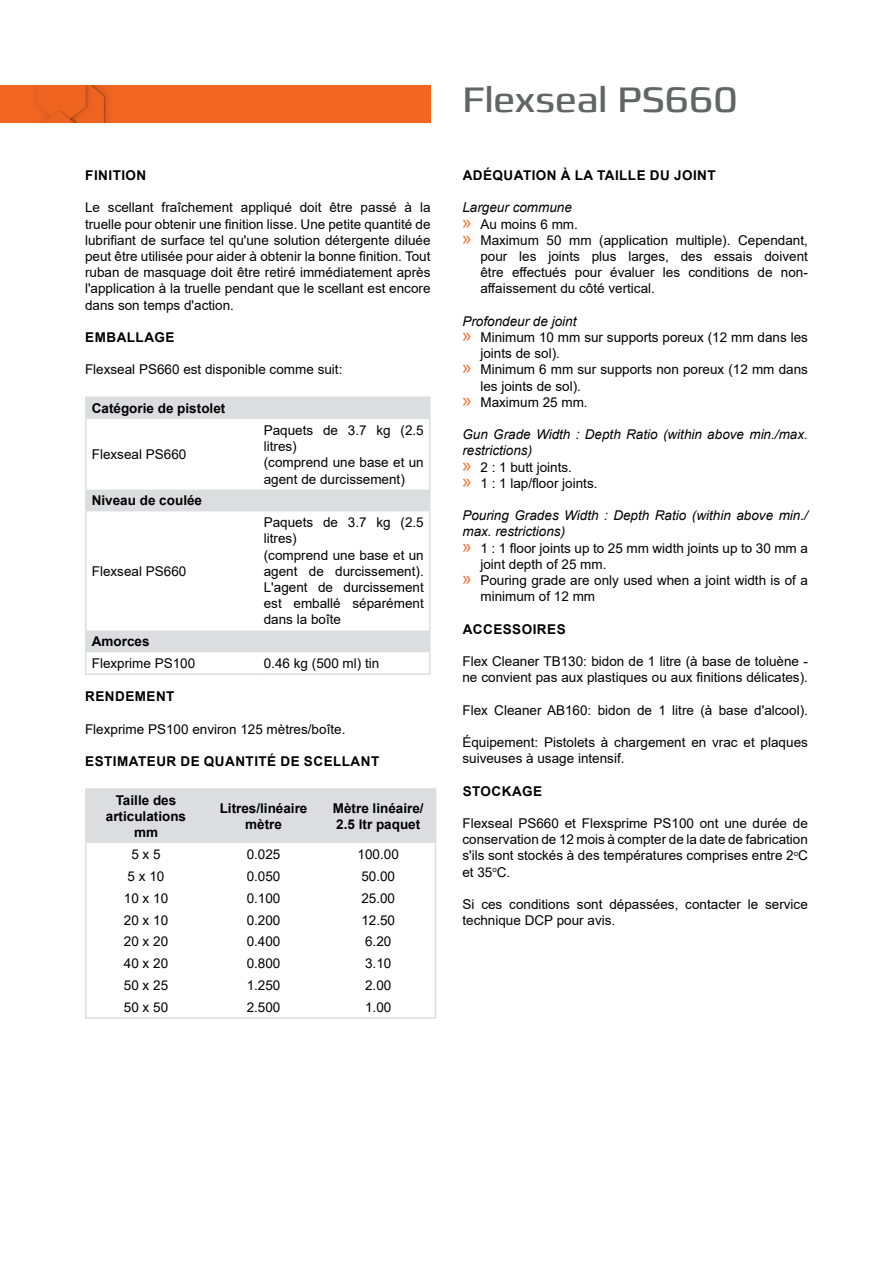
<style>
.page{position:relative;width:893px;height:1263px;background:#fff}
.page>*{position:absolute;margin:0;border:0;box-sizing:border-box;transform-origin:0 0}
.t1{font:36px "Francker CYR";color:#636466}
.t2{font:13.5px/16.2px "Arial";color:#000}
.t3{font:italic 13.5px/16.2px "Arial";color:#000}
.t4{font:700 13.5px/16.2px "Arial";color:#000;text-align:center}
.t5{font:700 13.5px "Arial";letter-spacing:.035em;color:#000}
.s1{font-family:"Myriad Pro";font-size:21px;color:#f26522}
.s2{font-family:"Myriad Pro";font-style:normal;font-size:21px;color:#f26522}
.s3{font-style:normal}
</style>
<div class="page">
<svg style="left:87px;top:398px;width:342px;height:254px"></svg>
<hr style="left:85px;top:397px;width:173px;height:1px;background:#dcddde">
<hr style="left:85px;top:398px;width:2px;height:21px;background:#dcddde">
<hr style="left:258px;top:397px;width:173px;height:1px;background:#dcddde">
<hr style="left:429px;top:398px;width:2px;height:21px;background:#dcddde">
<hr style="left:85px;top:419px;width:2px;height:71px;background:#dcddde">
<hr style="left:429px;top:419px;width:2px;height:71px;background:#dcddde">
<hr style="left:85px;top:490px;width:2px;height:21px;background:#dcddde">
<hr style="left:429px;top:490px;width:2px;height:21px;background:#dcddde">
<hr style="left:85px;top:511px;width:2px;height:119px;background:#dcddde">
<hr style="left:429px;top:511px;width:2px;height:119px;background:#dcddde">
<hr style="left:85px;top:630px;width:2px;height:22px;background:#dcddde">
<hr style="left:429px;top:630px;width:2px;height:22px;background:#dcddde">
<hr style="left:85px;top:652px;width:2px;height:21px;background:#dcddde">
<hr style="left:429px;top:652px;width:2px;height:21px;background:#dcddde">
<hr style="left:85px;top:673px;width:173px;height:2px;background:#dcddde">
<hr style="left:258px;top:673px;width:173px;height:2px;background:#dcddde">
<hr style="left:85px;top:788px;width:121px;height:2px;background:#dcddde">
<hr style="left:85px;top:790px;width:2px;height:53px;background:#dcddde">
<hr style="left:206px;top:788px;width:115px;height:2px;background:#dcddde">
<hr style="left:321px;top:788px;width:115px;height:2px;background:#dcddde">
<hr style="left:85px;top:843px;width:2px;height:22px;background:#dcddde">
<hr style="left:85px;top:865px;width:2px;height:22px;background:#dcddde">
<hr style="left:85px;top:887px;width:2px;height:22px;background:#dcddde">
<hr style="left:85px;top:909px;width:2px;height:21px;background:#dcddde">
<hr style="left:85px;top:930px;width:2px;height:22px;background:#dcddde">
<hr style="left:85px;top:952px;width:2px;height:22px;background:#dcddde">
<hr style="left:85px;top:974px;width:2px;height:22px;background:#dcddde">
<hr style="left:85px;top:996px;width:2px;height:21px;background:#dcddde">
<svg style="left:86px;top:790px;width:350px;height:227px"></svg>
<hr style="left:85px;top:1017px;width:121px;height:2px;background:#dcddde">
<hr style="left:206px;top:1017px;width:115px;height:2px;background:#dcddde">
<hr style="left:321px;top:1017px;width:115px;height:2px;background:#dcddde">
<div style="left:0;top:85px;width:431px;height:38px;background:#f26522"></div>
<img style="left:35px;top:85px;width:74px;height:38px">
<p class="t5" style="left:85px;top:166px;width:63px">FINITION</p>
<p class="t2" style="left:85px;top:199px;width:347px;text-align:justify">Le scellant fraîchement appliqué doit être passé à la truelle pour obtenir une finition lisse. Une petite quantité de lubrifiant de surface tel qu'une solution détergente diluée peut être utilisée pour aider à obtenir la bonne finition. Tout ruban de masquage doit être retiré immédiatement après l'application à la truelle pendant que le scellant est encore dans son temps d'action.</p>
<p class="t5" style="left:85px;top:328px;width:91px">EMBALLAGE</p>
<p class="t2" style="left:85px;top:361px;width:259px">Flexseal PS660 est disponible comme suit:</p>
<p class="t4" style="left:92px;top:400px;width:135px">Catégorie de pistolet</p>
<p class="t2" style="left:92px;top:446px;width:96px">Flexseal PS660</p>
<p class="t2" style="left:264px;top:422px;width:161px">Paquets de 3.7 kg (2.5 litres)<br>(comprend une base et un agent de durcissement)</p>
<p class="t4" style="left:92px;top:493px;width:112px">Niveau de coulée</p>
<p class="t2" style="left:92px;top:563px;width:96px">Flexseal PS660</p>
<p class="t2" style="left:264px;top:514px;width:161px">Paquets de 3.7 kg (2.5 litres)<br>(comprend une base et un agent de durcissement).<br>L'agent de durcissement est emballé séparément dans la boîte</p>
<p class="t4" style="left:92px;top:634px;width:59px">Amorces</p>
<p class="t2" style="left:92px;top:655px;width:105px">Flexprime PS100</p>
<p class="t2" style="left:264px;top:655px;width:117px">0.46 kg (500 ml) tin</p>
<p class="t5" style="left:85px;top:687px;width:91px">RENDEMENT</p>
<p class="t2" style="left:85px;top:721px;width:262px">Flexprime PS100 environ 125 mètres/boîte.</p>
<p class="t5" style="left:85px;top:752px;width:295px">ESTIMATEUR DE QUANTITÉ DE SCELLANT</p>
<p class="t4" style="left:106px;top:792px;width:82px">Taille des articulations mm</p>
<p class="t4" style="left:220px;top:800px;width:89px">Litres/linéaire mètre</p>
<p class="t4" style="left:333px;top:800px;width:92px;text-align:left">Mètre linéaire/<br>2.5 ltr paquet</p>
<p class="t2" style="left:131px;top:846px;width:31px">5 x 5</p>
<p class="t2" style="left:247px;top:846px;width:35px">0.025</p>
<p class="t2" style="left:358px;top:846px;width:43px">100.00</p>
<p class="t2" style="left:128px;top:868px;width:38px">5 x 10</p>
<p class="t2" style="left:247px;top:868px;width:35px">0.050</p>
<p class="t2" style="left:361px;top:868px;width:35px">50.00</p>
<p class="t2" style="left:124px;top:890px;width:46px">10 x 10</p>
<p class="t2" style="left:247px;top:890px;width:35px">0.100</p>
<p class="t2" style="left:361px;top:890px;width:35px">25.00</p>
<p class="t2" style="left:124px;top:912px;width:46px">20 x 10</p>
<p class="t2" style="left:247px;top:912px;width:35px">0.200</p>
<p class="t2" style="left:361px;top:912px;width:35px">12.50</p>
<p class="t2" style="left:124px;top:933px;width:46px">20 x 20</p>
<p class="t2" style="left:247px;top:933px;width:35px">0.400</p>
<p class="t2" style="left:365px;top:933px;width:28px">6.20</p>
<p class="t2" style="left:124px;top:955px;width:46px">40 x 20</p>
<p class="t2" style="left:247px;top:955px;width:35px">0.800</p>
<p class="t2" style="left:365px;top:955px;width:28px">3.10</p>
<p class="t2" style="left:124px;top:977px;width:46px">50 x 25</p>
<p class="t2" style="left:247px;top:977px;width:35px">1.250</p>
<p class="t2" style="left:365px;top:977px;width:28px">2.00</p>
<p class="t2" style="left:124px;top:999px;width:46px">50 x 50</p>
<p class="t2" style="left:247px;top:999px;width:35px">2.500</p>
<p class="t2" style="left:365px;top:999px;width:28px">1.00</p>
<h1 class="t1" style="left:462px;top:77px;width:277px">Flexseal PS660</h1>
<p class="t5" style="left:463px;top:166px;width:255px">ADÉQUATION À LA TAILLE DU JOINT</p>
<p class="t3" style="left:462px;top:200px;width:111px">Largeur commune</p>
<p class="t2" style="left:462px;top:216px;width:117px"><span class="s1">»</span> Au moins 6 mm.</p>
<p class="t2" style="left:462px;top:232px;width:347px"><span class="s1">»</span> Maximum 50 mm (application multiple). Cependant,</p>
<p class="t2" style="left:480px;top:248px;width:329px">pour les joints plus larges, des essais doivent</p>
<p class="t2" style="left:480px;top:264px;width:329px">être effectués pour évaluer les conditions de non-</p>
<p class="t2" style="left:480px;top:280px;width:176px">affaissement du côté vertical.</p>
<p class="t3" style="left:462px;top:313px;width:116px">Profondeur de joint</p>
<p class="t2" style="left:462px;top:329px;width:347px"><span class="s1">»</span> Minimum 10 mm sur supports poreux (12 mm dans les</p>
<p class="t2" style="left:480px;top:345px;width:81px">joints de sol).</p>
<p class="t2" style="left:462px;top:361px;width:347px"><span class="s1">»</span> Minimum 6 mm sur supports non poreux (12 mm dans</p>
<p class="t2" style="left:480px;top:378px;width:102px">les joints de sol).</p>
<p class="t2" style="left:462px;top:394px;width:127px"><span class="s1">»</span> Maximum 25 mm.</p>
<p class="t3" style="left:462px;top:426px;width:347px">Gun Grade Width : Depth Ratio (within above min./max. restrictions)<br><span class="s2">»</span> <span class="s3">2 : 1 butt joints.<br></span><span class="s2">»</span> <span class="s3">1 : 1 lap/floor joints.</span></p>
<p class="t3" style="left:462px;top:507px;width:347px">Pouring Grades Width : Depth Ratio (within above min./</p>
<p class="t3" style="left:462px;top:524px;width:104px">max. restrictions)</p>
<p class="t2" style="left:462px;top:540px;width:347px"><span class="s1">»</span> 1 : 1 floor joints up to 25 mm width joints up to 30 mm a</p>
<p class="t2" style="left:480px;top:556px;width:128px">joint depth of 25 mm.</p>
<p class="t2" style="left:462px;top:572px;width:347px"><span class="s1">»</span> Pouring grade are only used when a joint width is of a</p>
<p class="t2" style="left:480px;top:588px;width:116px">minimum of 12 mm</p>
<p class="t5" style="left:463px;top:619px;width:104px">ACCESSOIRES</p>
<p class="t2" style="left:462px;top:653px;width:347px">Flex Cleaner TB130: bidon de 1 litre (à base de toluène - ne convient pas aux plastiques ou aux finitions délicates).</p>
<p class="t2" style="left:462px;top:702px;width:347px">Flex Cleaner AB160: bidon de 1 litre (à base d'alcool).</p>
<p class="t2" style="left:462px;top:734px;width:347px">Équipement: Pistolets à chargement en vrac et plaques suiveuses à usage intensif.</p>
<p class="t5" style="left:463px;top:781px;width:81px">STOCKAGE</p>
<p class="t2" style="left:462px;top:815px;width:347px;text-align:justify">Flexseal PS660 et Flexsprime PS100 ont une durée de conservation de 12 mois à compter de la date de fabrication s'ils sont stockés à des températures comprises entre 2<sup>o</sup>C et 35<sup>o</sup>C.</p>
<p class="t2" style="left:462px;top:896px;width:347px">Si ces conditions sont dépassées, contacter le service technique DCP pour avis.</p>
</div>
